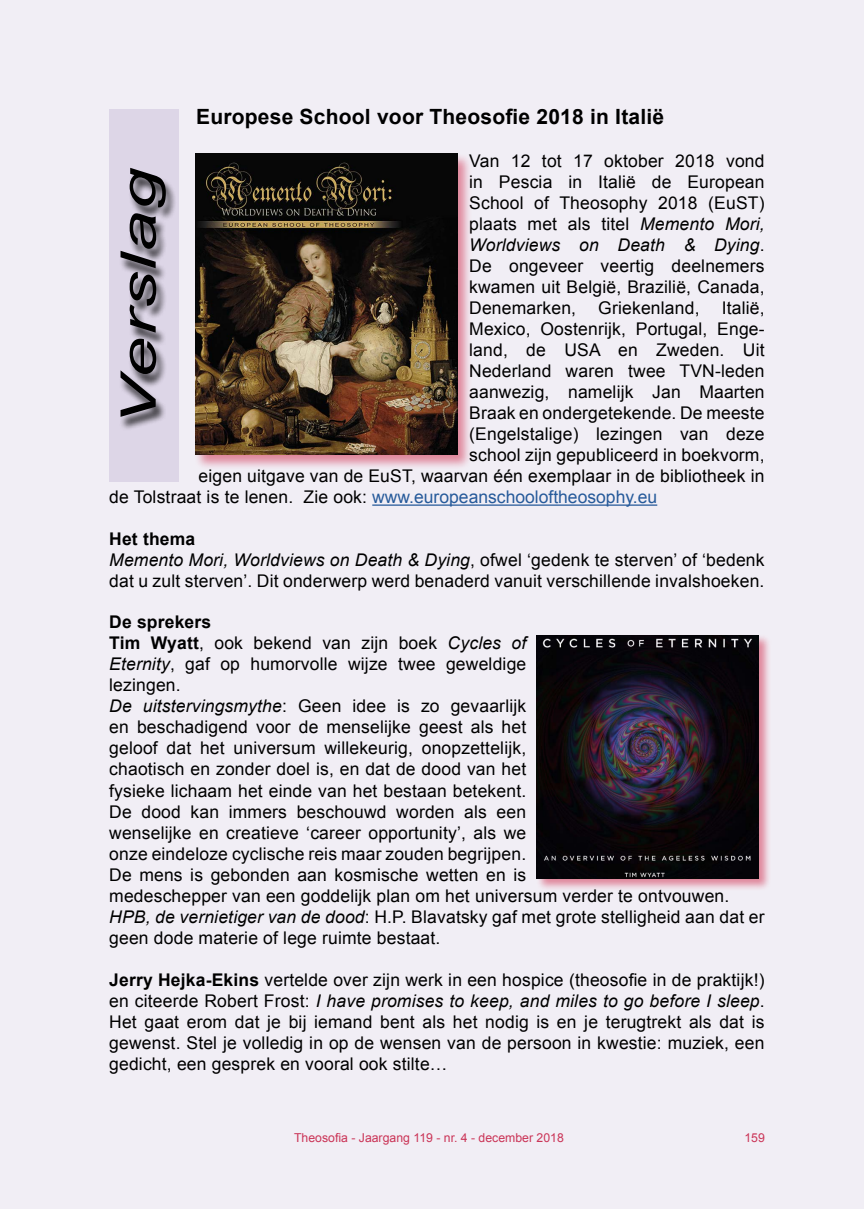
<style>
.page{position:relative;width:864px;height:1211px;background:#fff}
.page>*{position:absolute;margin:0;border:0;box-sizing:border-box;transform-origin:0 0}
.t1{font:italic 49px "Arial";color:#000;scale:1.5 1}
.t2{font:700 21px "Arial";letter-spacing:.01em;color:#000}
.t3{font:17.5px/21px "Arial";letter-spacing:.01em;color:#000;text-align:justify}
.t4{font:17.5px "Arial";color:#275b9b}
.t5{font:12.25px "Arial";color:#ca082d}
.s1{font-style:italic}
.s2{color:#000}
.s3{font-weight:700}
</style>
<div class="page">
<div style="left:0;top:0;width:863px;height:1208px;background:#f1eef5"></div>
<hr style="left:372px;top:504px;width:285px;height:2px;background:#275b9b">
<div style="left:194px;top:152px;width:278px;height:318px;background:#ca082d;opacity:.45"></div>
<img style="left:195px;top:154px;width:262px;height:301px">
<div style="left:535px;top:633px;width:236px;height:258px;background:#ca082d;opacity:.45"></div>
<img style="left:536px;top:635px;width:222px;height:243px">
<div style="left:109px;top:109px;width:70px;height:373px;background:#ddd6e7"></div>
<div style="left:119px;top:170px;width:58px;height:261px;background:#000;opacity:.75"></div>
<p class="t2" style="left:196px;top:105px;width:469px">Europese School voor Theosofie 2018 in Italië</p>
<p class="t3" style="left:469px;top:150px;width:297px">Van 12 tot 17 oktober 2018 vond in Pescia in Italië de European School of Theosophy 2018 (EuST) plaats met als titel <span class="s1">Memento Mori, Worldviews on Death &amp; Dying</span>.<br>De ongeveer veertig deelnemers kwamen uit België, Brazilië, Canada, Denemarken,</p>
<h1 class="t1" style="left:111px;top:426px;width:173px;rotate:-90deg">Verslag</h1>
<p class="t3" style="left:598px;top:297px;width:103px">Griekenland,</p>
<p class="t3" style="left:721px;top:297px;width:44px">Italië,</p>
<p class="t3" style="left:469px;top:318px;width:297px">Mexico, Oostenrijk, Portugal, Enge-</p>
<p class="t3" style="left:469px;top:339px;width:297px">land, de USA en Zweden. Uit</p>
<p class="t3" style="left:469px;top:360px;width:297px">Nederland waren twee TVN-leden</p>
<p class="t3" style="left:469px;top:381px;width:297px">aanwezig, namelijk Jan Maarten</p>
<p class="t3" style="left:469px;top:402px;width:297px">Braak en ondergetekende. De meeste</p>
<p class="t3" style="left:469px;top:423px;width:297px">(Engelstalige) lezingen van deze</p>
<p class="t3" style="left:469px;top:444px;width:297px">school zijn gepubliceerd in boekvorm,</p>
<p class="t3" style="left:198px;top:465px;width:567px">eigen uitgave van de EuST, waarvan één exemplaar in de bibliotheek in</p>
<p class="t4" style="left:109px;top:487px;width:549px"><span class="s2">de Tolstraat is te lenen. Zie ook:</span> www.europeanschooloftheosophy.eu</p>
<p class="t3" style="left:109px;top:528px;width:656px;text-align:left"><span class="s3">Het thema<br></span><span class="s1">Memento Mori, Worldviews on Death &amp; Dying</span>, ofwel ‘gedenk te sterven’ of ‘bedenk dat u zult sterven’. Dit onderwerp werd benaderd vanuit verschillende invalshoeken.</p>
<p class="t3" style="left:109px;top:612px;width:656px;text-align:left"><span class="s3">De sprekers<br>Tim Wyatt</span>, ook bekend van zijn boek <span class="s1">Cycles of<br>Eternity</span>, gaf op humorvolle wijze twee geweldige<br>lezingen.<br><span class="s1">De uitstervingsmythe</span>: Geen idee is zo gevaarlijk<br>en beschadigend voor de menselijke geest als het<br>geloof dat het universum willekeurig, onopzettelijk,<br>chaotisch en zonder doel is, en dat de dood van het<br>fysieke lichaam het einde van het bestaan betekent.<br>De dood kan immers beschouwd worden als een<br>wenselijke en creatieve ‘career opportunity’, als we<br>onze eindeloze cyclische reis maar zouden begrijpen.<br>De mens is gebonden aan kosmische wetten en is<br>medeschepper van een goddelijk plan om het universum verder te ontvouwen.<br><span class="s1">HPB, de vernietiger van de dood</span>: H.P. Blavatsky gaf met grote stelligheid aan dat er geen dode materie of lege ruimte bestaat.</p>
<p class="t3" style="left:109px;top:969px;width:656px"><span class="s3">Jerry Hejka-Ekins</span> vertelde over zijn werk in een hospice (theosofie in de praktijk!) en citeerde Robert Frost: <span class="s1">I have promises to keep, and miles to go before I sleep</span>.<br>Het gaat erom dat je bij iemand bent als het nodig is en je terugtrekt als dat is gewenst. Stel je volledig in op de wensen van de persoon in kwestie: muziek, een gedicht, een gesprek en vooral ook stilte…</p>
<p class="t5" style="left:294px;top:1131px;width:271px">Theosofia - Jaargang 119 - nr. 4 - december 2018</p>
<p class="t5" style="left:744px;top:1131px;width:22px">159</p>
</div>
